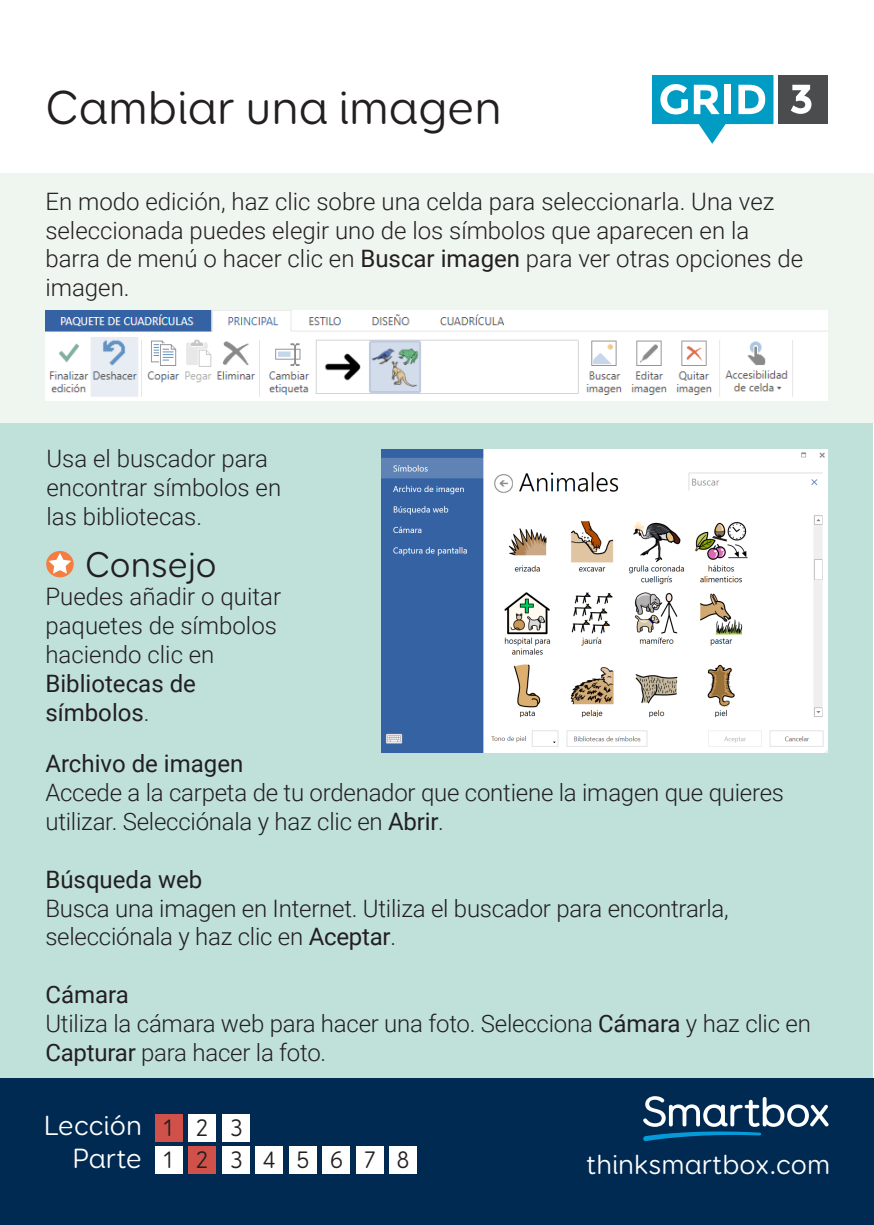
<style>
.page{position:relative;width:874px;height:1225px;background:#fff}
.page>*{position:absolute;margin:0;border:0;box-sizing:border-box;transform-origin:0 0}
.t1{font:48px "Booster Next FY";color:#231f20}
.Para{font:36px "Booster Next FY";color:#231f20}
.Para-2{font:28px "Booster Next FY";color:#fff}
.Paragraph_Style_1{font:300 24px/28.8px "Roboto";color:#231f20}
.t2{font:24px "Roboto";color:#231f20}
.Para-3{font:24px "Booster Next FY";color:#231f20}
.s1{font-weight:400}
</style>
<div class="page">
<div style="left:0;top:387px;width:871px;height:691px;background:#c0e1da"></div>
<div style="left:0;top:174px;width:873px;height:249px;background:#eff5ef"></div>
<div style="left:0;top:1078px;width:873px;height:147px;background:#002a52"></div>
<div style="left:777px;top:75px;width:50px;height:49px;background:#4b4c4d"></div>
<svg style="left:790px;top:85px;width:21px;height:29px"></svg>
<svg style="left:652px;top:75px;width:121px;height:69px"></svg>
<svg style="left:643px;top:1096px;width:185px;height:45px"></svg>
<img style="left:45px;top:310px;width:782px;height:91px">
<svg style="left:46px;top:551px;width:28px;height:26px"></svg>
<svg style="left:49px;top:553px;width:22px;height:20px"></svg>
<div style="left:155px;top:1114px;width:27px;height:27px;background:#cf5149"></div>
<div style="left:188px;top:1114px;width:28px;height:27px;background:#fff"></div>
<div style="left:222px;top:1114px;width:27px;height:27px;background:#fff"></div>
<div style="left:155px;top:1146px;width:27px;height:27px;background:#fff"></div>
<div style="left:188px;top:1146px;width:28px;height:27px;background:#cf5149"></div>
<div style="left:222px;top:1146px;width:27px;height:27px;background:#fff"></div>
<div style="left:255px;top:1146px;width:28px;height:27px;background:#fff"></div>
<div style="left:289px;top:1146px;width:27px;height:27px;background:#fff"></div>
<div style="left:322px;top:1146px;width:28px;height:27px;background:#fff"></div>
<div style="left:356px;top:1146px;width:27px;height:27px;background:#fff"></div>
<div style="left:389px;top:1146px;width:28px;height:27px;background:#fff"></div>
<img style="left:381px;top:449px;width:446px;height:304px">
<p class="t1" style="left:46px;top:78px;width:457px">Cambiar una imagen</p>
<p class="Paragraph_Style_1" style="left:45px;top:186px;width:759px">En modo edición, haz clic sobre una celda para seleccionarla. Una vez seleccionada puedes elegir uno de los símbolos que aparecen en la barra de menú o hacer clic en <span class="s1">Buscar imagen</span> para ver otras opciones de imagen.</p>
<p class="Paragraph_Style_1" style="left:46px;top:443px;width:236px">Usa el buscador para encontrar símbolos en las bibliotecas.</p>
<p class="Para" style="left:85px;top:543px;width:133px">Consejo</p>
<p class="Paragraph_Style_1" style="left:45px;top:581px;width:237px">Puedes añadir o quitar</p>
<p class="Paragraph_Style_1" style="left:45px;top:610px;width:233px">paquetes de símbolos haciendo clic en<br><span class="s1">Bibliotecas de símbolos</span>.</p>
<p class="t2" style="left:45px;top:747px;width:199px">Archivo de imagen</p>
<p class="Paragraph_Style_1" style="left:45px;top:777px;width:739px">Accede a la carpeta de tu ordenador que contiene la imagen que quieres utilizar. Selecciónala y haz clic en <span class="s1">Abrir</span>.</p>
<p class="t2" style="left:45px;top:862px;width:158px">Búsqueda web</p>
<p class="Paragraph_Style_1" style="left:45px;top:892px;width:684px">Busca una imagen en Internet. Utiliza el buscador para encontrarla, selecciónala y haz clic en <span class="s1">Aceptar</span>.</p>
<p class="t2" style="left:45px;top:977px;width:85px">Cámara</p>
<p class="Paragraph_Style_1" style="left:45px;top:1008px;width:766px">Utiliza la cámara web para hacer una foto. Selecciona <span class="s1">Cámara</span> y haz clic en<br><span class="s1">Capturar</span> para hacer la foto.</p>
<p class="Para-2" style="left:44px;top:1108px;width:99px">Lección</p>
<p class="Para-3" style="left:196px;top:1113px;width:14px">2</p>
<p class="Para-3" style="left:196px;top:1145px;width:14px">2</p>
<p class="Para-3" style="left:230px;top:1113px;width:14px">3</p>
<p class="Para-3" style="left:163px;top:1113px;width:11px">1</p>
<p class="Para-3" style="left:163px;top:1145px;width:11px">1</p>
<p class="Para-2" style="left:72px;top:1141px;width:71px">Parte</p>
<p class="Para-3" style="left:230px;top:1144px;width:14px">3</p>
<p class="Para-3" style="left:262px;top:1144px;width:14px">4</p>
<p class="Para-3" style="left:296px;top:1144px;width:15px">5</p>
<p class="Para-3" style="left:329px;top:1144px;width:15px">6</p>
<p class="Para-3" style="left:364px;top:1145px;width:12px">7</p>
<p class="Para-3" style="left:396px;top:1144px;width:15px">8</p>
<p class="Para-2" style="left:586px;top:1147px;width:245px">thinksmartbox.com</p>
</div>
